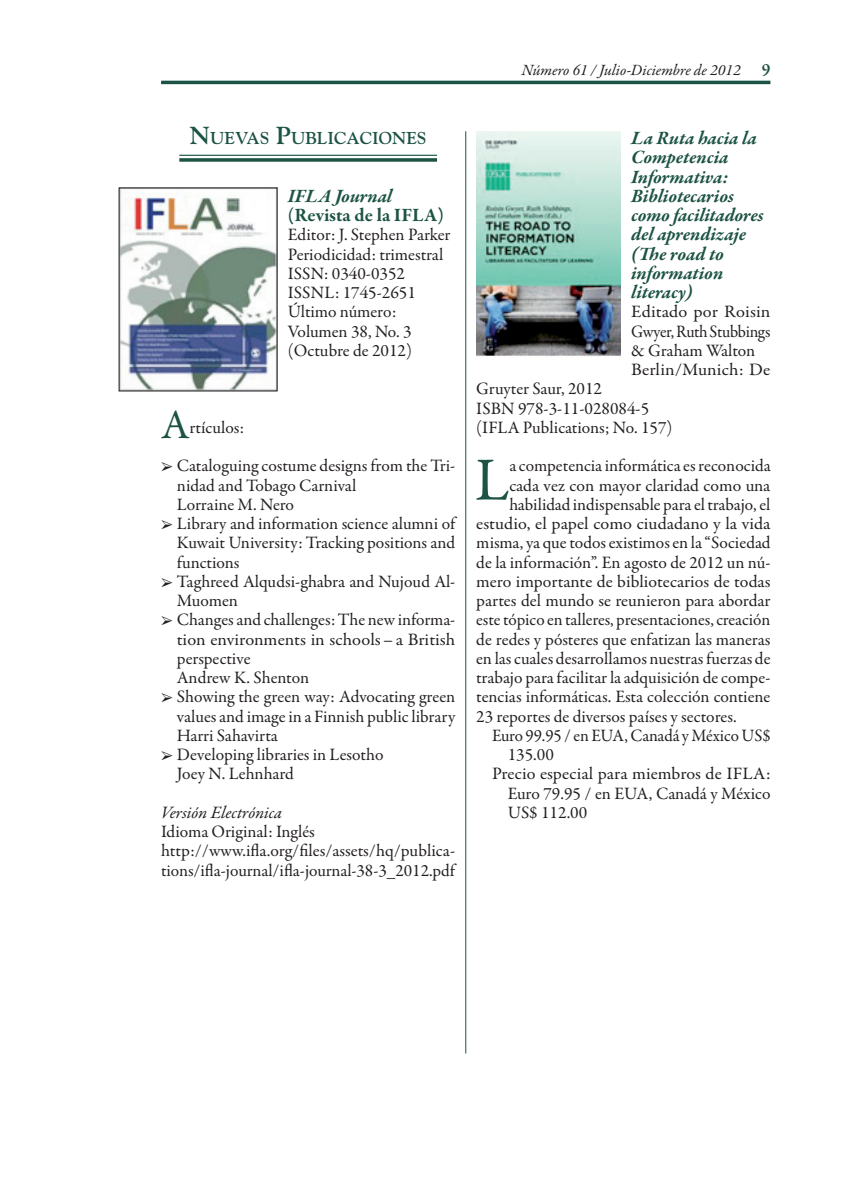
<style>
.page{position:relative;width:844px;height:1190px;background:#fff}
.page>*{position:absolute;margin:0;border:0;box-sizing:border-box;transform-origin:0 0}
.t1{font:61.6px "Garamond Premr Pro";color:#1c5344}
.t2{font:42px "Garamond Premr Pro";color:#1c5344}
.t3{font:italic 700 19.25px/19.2px "Garamond Premr Pro";letter-spacing:-.005em;color:#1c5344}
.t4{font:700 19.25px "Garamond Premr Pro";color:#1c5344}
.t5{font:17.5px/19.2px "Garamond Premr Pro";color:#231f20}
.t6{font:17.5px "Garamond Premr Pro";color:#231f20;scale:1.04 1}
.t7{font:17.5px/19.2px "Garamond Premr Pro";color:#231f20;scale:1.05 1}
.t8{font:italic 17.5px "Garamond Premr Pro";letter-spacing:-.005em;color:#231f20}
.t9{font:700 17.15px "Goudy Std";color:#1c5344}
.t10{font:italic 15.75px "Garamond Premr Pro";color:#231f20}
.s1{font-weight:600;font-style:normal;font-size:17.5px;color:#1c5344}
.s2{font-size:24.5px}
</style>
<div class="page">
<hr style="left:465px;top:131px;width:1px;height:923px;background:#1c5344">
<hr style="left:161px;top:81px;width:609px;height:3px;background:#1c5344">
<hr style="left:179px;top:155px;width:258px;height:1px;background:#1c5344">
<svg style="left:179px;top:158px;width:258px;height:4px"></svg>
<img style="left:121px;top:191px;width:154px;height:198px">
<img style="left:476px;top:131px;width:144px;height:226px">
<p class="t10" style="left:521px;top:61px;width:250px">Número 61 / Julio-Diciembre de 2012 <span class="s1">9</span></p>
<p class="t9" style="left:190px;top:128px;width:238px"><span class="s2">N</span>UEVAS <span class="s2">P</span>UBLICACIONES</p>
<p class="t3" style="left:288px;top:187px;width:106px">IFLA Journal</p>
<p class="t4" style="left:288px;top:203px;width:157px">(Revista de la IFLA)</p>
<p class="t5" style="left:288px;top:226px;width:164px">Editor: J. Stephen Parker<br>Periodicidad: trimestral<br>ISSN: 0340-0352<br>ISSNL: 1745-2651<br>Último número:<br>Volumen 38, No. 3 (Octubre de 2012)</p>
<h2 class="t2" style="left:161px;top:400px;width:30px">A</h2>
<p class="t5" style="left:189px;top:418px;width:56px">rtículos:</p>
<p class="t5" style="left:177px;top:457px;width:280px;text-indent:-16px">➢ Cataloguing costume designs from the Tri&shy;nidad and Tobago Carnival<br>Lorraine M. Nero</p>
<p class="t5" style="left:177px;top:514px;width:280px;text-align:justify;text-indent:-16px">➢ Library and information science alumni of Kuwait University: Tracking positions and functions</p>
<p class="t5" style="left:177px;top:572px;width:280px;text-indent:-16px">➢ Taghreed Alqudsi-ghabra and Nujoud Al-<br>Muomen</p>
<p class="t5" style="left:177px;top:611px;width:280px;text-indent:-16px">➢ Changes and challenges: The new informa&shy;tion environments in schools–a British perspective<br>Andrew K. Shenton</p>
<p class="t5" style="left:177px;top:688px;width:280px;text-align:justify;text-indent:-16px">➢ Showing the green way: Advocating green values and image in a Finnish public library Harri Sahavirta</p>
<p class="t5" style="left:177px;top:745px;width:208px;text-indent:-16px">➢ Developing libraries in Lesotho<br>Joey N. Lehnhard</p>
<p class="t8" style="left:161px;top:801px;width:122px">Versión Electrónica</p>
<p class="t5" style="left:161px;top:822px;width:296px">Idioma Original: Inglés http://www.ifla.org/files/assets/hq/publica&shy;tions/ifla-journal/ifla-journal-38-3_2012.pdf</p>
<p class="t3" style="left:631px;top:130px;width:134px">La Ruta hacia la<br>Competencia<br>Informativa:<br>Bibliotecarios como facilitadores del aprendizaje (The road to information literacy)</p>
<p class="t7" style="left:631px;top:303px;width:134px">Editado por Roisin<br>Gwyer, Ruth Stubbings &amp; Graham Walton<br>Berlin/Munich: De</p>
<p class="t5" style="left:476px;top:380px;width:198px">Gruyter Saur, 2012<br>ISBN 978-3-11-028084-5 (IFLA Publications; No. 157)</p>
<h1 class="t1" style="left:474px;top:443px;width:36px">L</h1>
<p class="t5" style="left:509px;top:457px;width:263px">a competencia informática es reconocida</p>
<p class="t5" style="left:509px;top:476px;width:262px">cada vez con mayor claridad como una</p>
<p class="t5" style="left:509px;top:495px;width:262px">habilidad indispensable para el trabajo, el</p>
<p class="t6" style="left:476px;top:513px;width:284px">estudio, el papel como ciudadano y la vida</p>
<p class="t5" style="left:476px;top:534px;width:296px">misma, ya que todos existimos en la “Sociedad</p>
<p class="t5" style="left:476px;top:553px;width:295px">de la información”. En agosto de 2012 un nú-</p>
<p class="t5" style="left:476px;top:572px;width:296px">mero importante de bibliotecarios de todas</p>
<p class="t5" style="left:476px;top:591px;width:296px">partes del mundo se reunieron para abordar</p>
<p class="t5" style="left:476px;top:611px;width:295px">este tópico en talleres, presentaciones, creación</p>
<p class="t5" style="left:476px;top:630px;width:296px">de redes y pósteres que enfatizan las maneras</p>
<p class="t5" style="left:476px;top:649px;width:296px">en las cuales desarrollamos nuestras fuerzas de</p>
<p class="t5" style="left:476px;top:668px;width:295px">trabajo para facilitar la adquisición de compe-</p>
<p class="t5" style="left:476px;top:688px;width:295px">tencias informáticas. Esta colección contiene</p>
<p class="t5" style="left:476px;top:707px;width:262px">23 reportes de diversos países y sectores.</p>
<p class="t5" style="left:492px;top:726px;width:280px">Euro 99.95 / en EUA, Canadá y México US$</p>
<p class="t5" style="left:508px;top:745px;width:48px">135.00</p>
<p class="t6" style="left:492px;top:763px;width:269px">Precio especial para miembros de IFLA:</p>
<p class="t5" style="left:508px;top:784px;width:264px">Euro 79.95 / en EUA, Canadá y México</p>
<p class="t5" style="left:508px;top:803px;width:81px">US$ 112.00</p>
</div>
